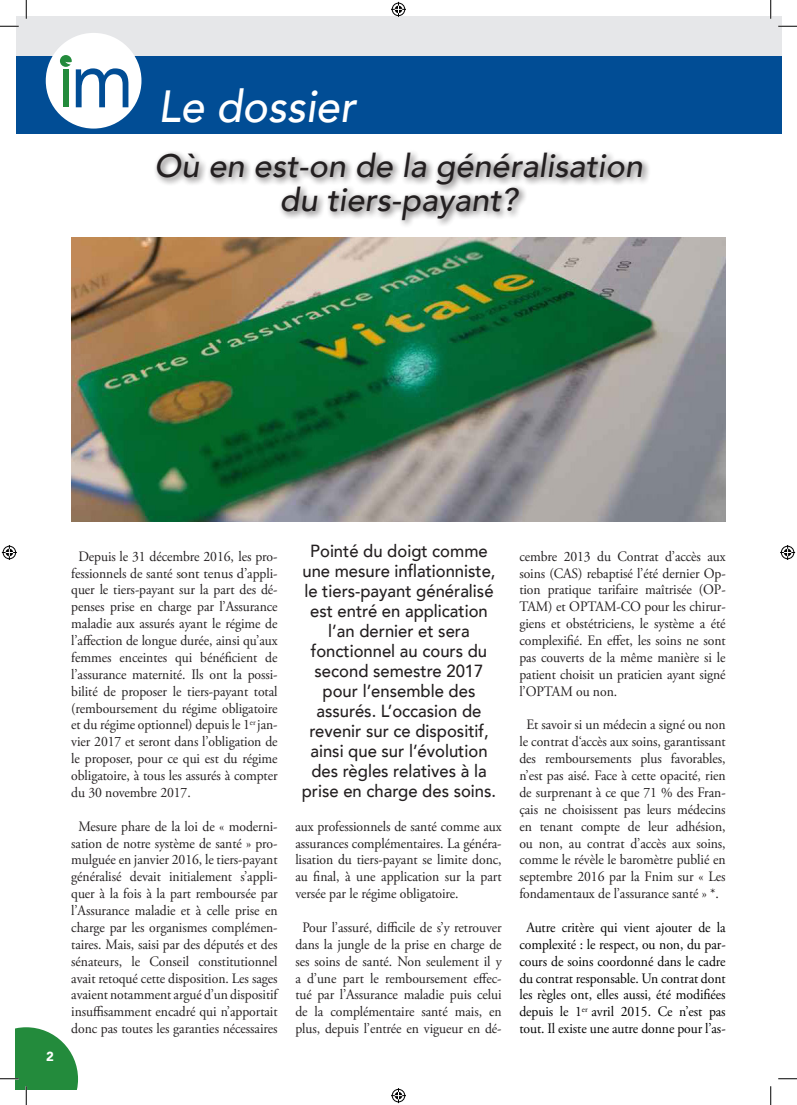
<style>
.page{position:relative;width:797px;height:1105px;background:#fff}
.page>*{position:absolute;margin:0;border:0;box-sizing:border-box;transform-origin:0 0}
.Surtitre_page{font:italic 500 45px "Avenir";color:#fff;scale:.95 1}
.Titre_Une{font:italic 500 32.5px/33.8px "Avenir";color:#231f20;text-align:center}
.Exergue{font:500 17.5px/20px "Avenir";color:#231f20;text-align:center;scale:.95 1}
.Article_texte{font:14.38px/16.9px "Adobe Garamond Pro";letter-spacing:-.005em;color:#231f20;text-align:justify;scale:.95 1}
.Article_texte-2{font:14.38px/16.9px "Adobe Garamond Pro";letter-spacing:-.005em;color:#000;text-align:center;scale:.95 1}
.t1{font:900 13.12px "Avenir";color:#fff}
</style>
<div class="page">
<div style="left:16px;top:55px;width:765px;height:79px;background:#014d95"></div>
<div style="left:16px;top:16px;width:765px;height:39px;background:#e6e7e9"></div>
<div style="left:46px;top:33px;width:95px;height:96px;background:#fff;border-radius:50%"></div>
<svg style="left:60px;top:55px;width:68px;height:52px"></svg>
<div style="left:153px;top:149px;width:498px;height:80px;background:#231f20;opacity:.75"></div>
<img style="left:71px;top:237px;width:654px;height:285px">
<svg style="left:0;top:25px;width:19px;height:2px"></svg>
<svg style="left:778px;top:25px;width:19px;height:2px"></svg>
<svg style="left:778px;top:1078px;width:19px;height:1px"></svg>
<svg style="left:25px;top:0;width:2px;height:19px"></svg>
<svg style="left:0;top:1027px;width:78px;height:78px"></svg>
<svg style="left:770px;top:0;width:1px;height:19px"></svg>
<svg style="left:770px;top:1086px;width:1px;height:19px"></svg>
<svg style="left:391px;top:2px;width:15px;height:15px"></svg>
<svg style="left:391px;top:1088px;width:15px;height:15px"></svg>
<svg style="left:2px;top:545px;width:15px;height:15px"></svg>
<svg style="left:780px;top:545px;width:15px;height:15px"></svg>
<p class="Surtitre_page" style="left:158px;top:79px;width:209px">Le dossier</p>
<p class="Titre_Une" style="left:154px;top:150px;width:490px">Où en est-on de la généralisation du tiers-payant?</p>
<p class="t1" style="left:46px;top:1045px;width:9px">2</p>
<p class="Exergue" style="left:302px;top:540px;width:206px">Pointé du doigt comme une mesure inflationniste, le tiers-payant généralisé est entré en application l’an dernier et sera fonctionnel au cours du second semestre 2017 pour l’ensemble des assurés. L’occasion de revenir sur ce dispositif, ainsi que sur l’évolution des règles relatives à la prise en charge des soins.</p>
<p class="Article_texte" style="left:71px;top:548px;width:219px;text-indent:7px">Depuis le 31 décembre 2016, les pro&shy;fessionnels de santé sont tenus d’appli&shy;quer le tiers-payant sur la part des dé&shy;penses prise en charge par l’Assurance maladie aux assurés ayant le régime de l’affection de longue durée, ainsi qu’aux femmes enceintes qui bénéficient de l’assurance maternité. Ils ont la possi&shy;bilité de proposer le tiers-payant total (remboursement du régime obligatoire et du régime optionnel) depuis le 1<sup>er</sup> jan&shy;vier 2017 et seront dans l’obligation de le proposer, pour ce qui est du régime obligatoire, à tous les assurés à compter du 30 novembre 2017.</p>
<p class="Article_texte" style="left:71px;top:818px;width:219px;text-align:center">Mesure phare de la loi de « moderni&shy;sation de notre système de santé » pro&shy;mulguée en janvier 2016, le tiers-payant généralisé devait initialement s’appli&shy;quer à la fois à la part remboursée par l’Assurance maladie et à celle prise en charge par les organismes complémen&shy;taires. Mais, saisi par des députés et des sénateurs, le Conseil constitutionnel avait retoqué cette disposition. Les sages avaient notamment argué d’un dispositif insuffisamment encadré qui n’apportait donc pas toutes les garanties nécessaires</p>
<p class="Article_texte" style="left:295px;top:818px;width:219px">aux professionnels de santé comme aux assurances complémentaires. La généra&shy;lisation du tiers-payant se limite donc, au final, à une application sur la part versée par le régime obligatoire.</p>
<p class="Article_texte" style="left:295px;top:919px;width:219px;text-align:center">Pour l’assuré, difficile de s’y retrouver dans la jungle de la prise en charge de ses soins de santé. Non seulement il y a d’une part le remboursement effec&shy;tué par l’Assurance maladie puis celui de la complémentaire santé mais, en plus, depuis l’entrée en vigueur en dé-</p>
<p class="Article_texte" style="left:519px;top:548px;width:219px">cembre 2013 du Contrat d’accès aux soins (CAS) rebaptisé l’été dernier Op&shy;tion pratique tarifaire maîtrisée (OP-TAM) et OPTAM-CO pour les chirur&shy;giens et obstétriciens, le système a été complexifié. En effet, les soins ne sont pas couverts de la même manière si le patient choisit un praticien ayant signé l’OPTAM ou non.</p>
<p class="Article_texte" style="left:519px;top:717px;width:219px;text-align:center">Et savoir si un médecin a signé ou non le contrat d‘accès aux soins, garantissant des remboursements plus favorables, n’est pas aisé. Face à cette opacité, rien de surprenant à ce que 71 % des Fran&shy;çais ne choisissent pas leurs médecins en tenant compte de leur adhésion, ou non, au contrat d’accès aux soins, comme le révèle le baromètre publié en septembre 2016 par la Fnim sur « Les fondamentaux de l’assurance santé » *.</p>
<p class="Article_texte-2" style="left:519px;top:919px;width:219px">Autre critère qui vient ajouter de la complexité : le respect, ou non, du par&shy;cours de soins coordonné dans le cadre du contrat responsable. Un contrat dont les règles ont, elles aussi, été modifiées depuis le 1<sup>er</sup> avril 2015. Ce n’est pas tout. Il existe une autre donne pour l’as-</p>
</div>
